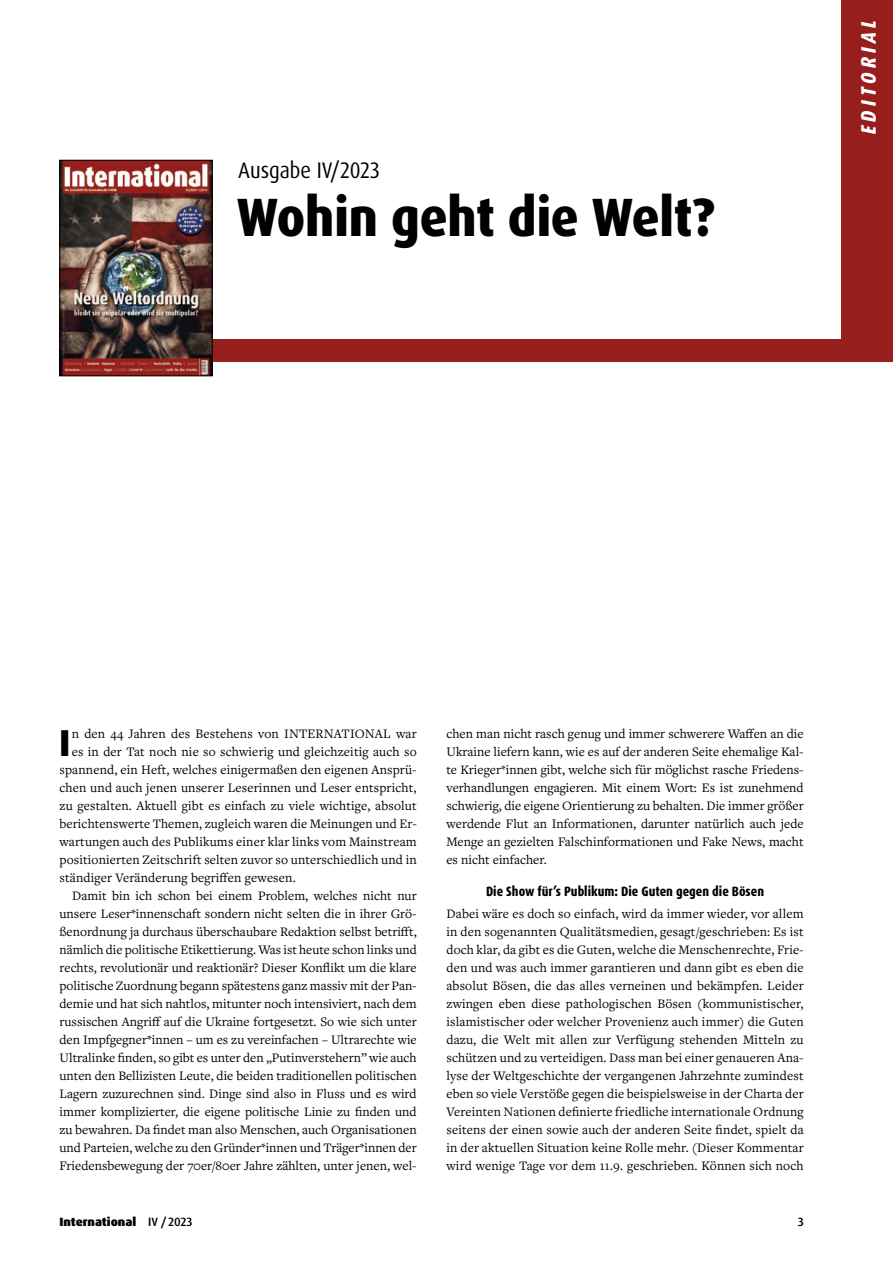
<style>
.page{position:relative;width:893px;height:1263px;background:#fff}
.page>*{position:absolute;margin:0;border:0;box-sizing:border-box;transform-origin:0 0}
.t1{font:800 54px "Dax Pro";color:#000;scale:.9 1}
.t2{font:900 condensed 37.5px "Dax Pro";color:#000}
.t3{font:22.5px "Dax Pro";color:#000;scale:.9 1}
.t4{font:italic 800 condensed 21px "Dax Pro";color:#fff}
.t5{font:13.5px/18px "Freight Text Pro";color:#000;text-align:justify}
.t6{font:800 condensed 13.5px "Dax Pro";color:#000}
.t7{font:900 12px "Dax Pro";color:#000}
.t8{font:500 12px "Dax Pro";color:#000}
.s1{font-weight:500}
</style>
<div class="page">
<div style="left:106px;top:339px;width:787px;height:22px;background:#961f1d"></div>
<div style="left:842px;top:0;width:51px;height:361px;background:#961f1d"></div>
<img style="left:62px;top:162px;width:148px;height:212px">
<div style="left:60px;top:160px;width:152px;height:216px;border:1px solid #000"></div>
<h3 class="t3" style="left:238px;top:156px;width:159px">Ausgabe IV/2023</h3>
<h1 class="t1" style="left:237px;top:182px;width:533px">Wohin geht die Welt?</h1>
<h3 class="t4" style="left:855px;top:134px;width:116px;rotate:-90deg">EDITORIAL</h3>
<h2 class="t2" style="left:60px;top:719px;width:12px">I</h2>
<p class="t5" style="left:72px;top:724px;width:346px">n den 44 Jahren des Bestehens von INTERNATIONAL war</p>
<p class="t5" style="left:72px;top:742px;width:346px">es in der Tat noch nie so schwierig und gleichzeitig auch so</p>
<p class="t5" style="left:60px;top:760px;width:359px">spannend, ein Heft, welches einigermaßen den eigenen Ansprü-</p>
<p class="t5" style="left:60px;top:778px;width:359px">chen und auch jenen unserer Leserinnen und Leser entspricht,</p>
<p class="t5" style="left:60px;top:796px;width:359px">zu gestalten. Aktuell gibt es einfach zu viele wichtige, absolut</p>
<p class="t5" style="left:60px;top:814px;width:359px">berichtenswerte Themen, zugleich waren die Meinungen und Er-</p>
<p class="t5" style="left:60px;top:832px;width:359px">wartungen auch des Publikums einer klar links vom Mainstream</p>
<p class="t5" style="left:60px;top:850px;width:359px">positionierten Zeitschrift selten zuvor so unterschiedlich und in</p>
<p class="t5" style="left:60px;top:868px;width:238px">ständiger Veränderung begriffen gewesen.</p>
<p class="t5" style="left:72px;top:886px;width:346px">Damit bin ich schon bei einem Problem, welches nicht nur</p>
<p class="t5" style="left:60px;top:904px;width:359px">unsere Leser*innenschaft sondern nicht selten die in ihrer Grö-</p>
<p class="t5" style="left:60px;top:922px;width:359px">ßenordnung ja durchaus überschaubare Redaktion selbst betrifft,</p>
<p class="t5" style="left:60px;top:940px;width:359px">nämlich die politische Etikettierung. Was ist heute schon links und</p>
<p class="t5" style="left:60px;top:958px;width:359px">rechts, revolutionär und reaktionär? Dieser Konflikt um die klare</p>
<p class="t5" style="left:60px;top:976px;width:359px">politische Zuordnung begann spätestens ganz massiv mit der Pan-</p>
<p class="t5" style="left:60px;top:994px;width:359px">demie und hat sich nahtlos, mitunter noch intensiviert, nach dem</p>
<p class="t5" style="left:60px;top:1012px;width:359px">russischen Angriff auf die Ukraine fortgesetzt. So wie sich unter</p>
<p class="t5" style="left:60px;top:1030px;width:359px">den Impfgegner*innen – um es zu vereinfachen – Ultrarechte wie</p>
<p class="t5" style="left:60px;top:1048px;width:359px">Ultralinke finden, so gibt es unter den „Putinverstehern” wie auch</p>
<p class="t5" style="left:60px;top:1066px;width:359px">unten den Bellizisten Leute, die beiden traditionellen politischen</p>
<p class="t5" style="left:60px;top:1084px;width:359px">Lagern zuzurechnen sind. Dinge sind also in Fluss und es wird</p>
<p class="t5" style="left:60px;top:1102px;width:359px">immer komplizierter, die eigene politische Linie zu finden und</p>
<p class="t5" style="left:60px;top:1120px;width:359px">zu bewahren. Da findet man also Menschen, auch Organisationen</p>
<p class="t5" style="left:60px;top:1138px;width:359px">und Parteien, welche zu den Gründer*innen und Träger*innen der</p>
<p class="t5" style="left:60px;top:1156px;width:359px">Friedensbewegung der 70er/80er Jahre zählten, unter jenen, wel-</p>
<p class="t5" style="left:446px;top:724px;width:359px">chen man nicht rasch genug und immer schwerere Waffen an die Ukraine liefern kann, wie es auf der anderen Seite ehemalige Kal&shy;te Krieger*innen gibt, welche sich für möglichst rasche Friedens&shy;verhandlungen engagieren. Mit einem Wort: Es ist zunehmend schwierig, die eigene Orientierung zu behalten. Die immer größer werdende Flut an Informationen, darunter natürlich auch jede Menge an gezielten Falschinformationen und Fake News, macht es nicht einfacher.</p>
<p class="t6" style="left:486px;top:882px;width:280px">Die Show für’s Publikum: Die Guten gegen die Bösen</p>
<p class="t5" style="left:446px;top:904px;width:359px">Dabei wäre es doch so einfach, wird da immer wieder, vor allem in den sogenannten Qualitätsmedien, gesagt/geschrieben: Es ist doch klar, da gibt es die Guten, welche die Menschenrechte, Frie&shy;den und was auch immer garantieren und dann gibt es eben die absolut Bösen, die das alles verneinen und bekämpfen. Leider zwingen eben diese pathologischen Bösen (kommunistischer, islamistischer oder welcher Provenienz auch immer) die Guten dazu, die Welt mit allen zur Verfügung stehenden Mitteln zu schützen und zu verteidigen. Dass man bei einer genaueren Ana&shy;lyse der Weltgeschichte der vergangenen Jahrzehnte zumindest eben so viele Verstöße gegen die beispielsweise in der Charta der Vereinten Nationen definierte friedliche internationale Ordnung seitens der einen sowie auch der anderen Seite findet, spielt da in der aktuellen Situation keine Rolle mehr. (Dieser Kommentar wird wenige Tage vor dem 11.9. geschrieben. Können sich noch</p>
<p class="t7" style="left:60px;top:1213px;width:134px">International <span class="s1">IV /2023</span></p>
<p class="t8" style="left:798px;top:1214px;width:7px">3</p>
</div>
